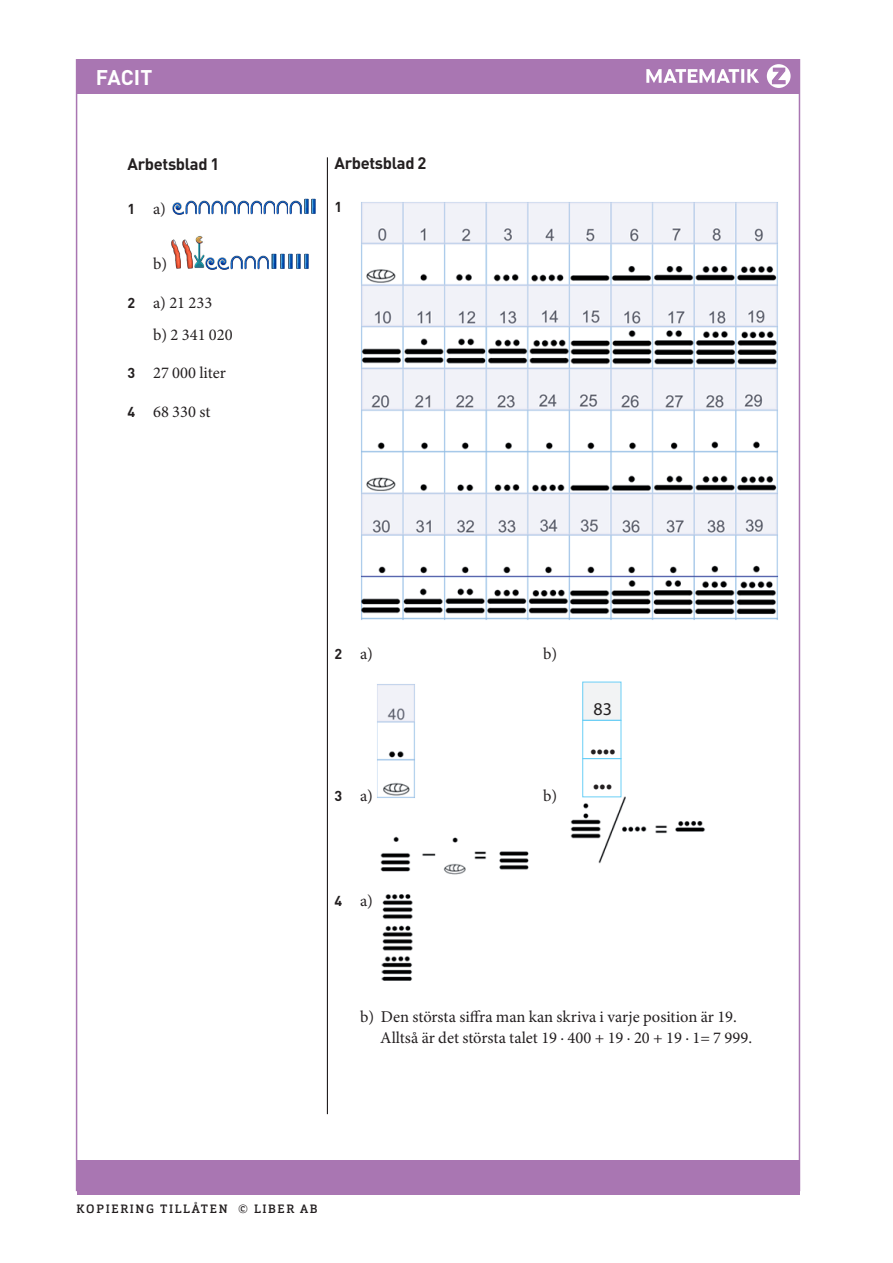
<style>
.page{position:relative;width:893px;height:1263px;background:#fff}
.page>*{position:absolute;margin:0;border:0;box-sizing:border-box;transform-origin:0 0}
.t1{font:39px/35px "Myriad Pro";color:#231f20}
.t2{font:700 21px "DIN Pro";letter-spacing:.005em;color:#fff}
.t3{font:700 21px "Arial";color:#a976b2}
.t4{font:18px "Myriad Pro";color:#231f20}
.t5{font:16.5px/32.1px "Minion Pro";color:#231f20}
.t6{font:700 16.5px "DIN Pro";letter-spacing:-.02em;color:#231f20}
.t7{font:700 14.25px "DIN Pro";color:#231f20}
.t8{font:500 12px "Orgon Slab";letter-spacing:.14em;color:#231f20}
.s1{font-family:"DIN Pro";font-weight:700;font-size:14.25px}
</style>
<div class="page">
<div style="left:77px;top:59px;width:722px;height:34px;background:#a976b2"></div>
<div style="left:77px;top:1160px;width:722px;height:34px;background:#a976b2"></div>
<div style="left:767px;top:64px;width:24px;height:24px;background:#fff;border-radius:50%"></div>
<svg style="left:646px;top:69px;width:113px;height:14px"></svg>
<svg style="left:772px;top:67px;width:14px;height:18px"></svg>
<svg style="left:172px;top:203px;width:12px;height:11px"></svg>
<img style="left:185px;top:199px;width:131px;height:15px">
<img style="left:171px;top:239px;width:22px;height:30px">
<img style="left:194px;top:236px;width:11px;height:32px">
<svg style="left:205px;top:258px;width:24px;height:11px"></svg>
<img style="left:230px;top:254px;width:79px;height:15px">
<img style="left:361px;top:202px;width:417px;height:418px">
<img style="left:570px;top:793px;width:135px;height:71px">
<img style="left:381px;top:894px;width:32px;height:87px">
<img style="left:377px;top:684px;width:38px;height:114px">
<img style="left:380px;top:836px;width:149px;height:39px">
<div style="left:583px;top:682px;width:38px;height:38px;background:#f2f3f4"></div>
<div style="left:582px;top:682px;width:39px;height:38px;border:1px solid #6bcff6"></div>
<div style="left:582px;top:720px;width:39px;height:39px;border:1px solid #6bcff6"></div>
<div style="left:582px;top:758px;width:39px;height:39px;border:1px solid #6bcff6"></div>
<hr style="left:327px;top:157px;width:1px;height:957px;background:#231f20">
<p class="t2" style="left:96px;top:63px;width:58px">FACIT</p>
<p class="t3" style="left:772px;top:61px;width:14px">Z</p>
<p class="t6" style="left:128px;top:153px;width:93px">Arbetsblad 1</p>
<p class="t5" style="left:128px;top:193px;width:40px"><span class="s1">1</span> a)</p>
<p class="t5" style="left:153px;top:248px;width:16px">b)</p>
<p class="t5" style="left:153px;top:286px;width:81px;text-indent:-26px"><span class="s1">2</span> a) 21 233<br>b) 2 341 020</p>
<p class="t5" style="left:128px;top:357px;width:100px"><span class="s1">3</span> 27 000 liter</p>
<p class="t5" style="left:128px;top:396px;width:84px"><span class="s1">4</span> 68 330 st</p>
<p class="t6" style="left:334px;top:152px;width:93px">Arbetsblad 2</p>
<p class="t7" style="left:334px;top:197px;width:9px">1</p>
<p class="t5" style="left:334px;top:638px;width:40px"><span class="s1">2</span> a)</p>
<p class="t5" style="left:543px;top:638px;width:16px">b)</p>
<p class="t5" style="left:334px;top:780px;width:40px"><span class="s1">3</span> a)</p>
<p class="t5" style="left:543px;top:780px;width:16px">b)</p>
<p class="t4" style="left:593px;top:698px;width:20px">83</p>
<h1 class="t1" style="left:589px;top:723px;width:29px">.... ...</h1>
<p class="t5" style="left:334px;top:885px;width:40px"><span class="s1">4</span> a)</p>
<p class="t5" style="left:380px;top:1006px;width:373px;line-height:21px;text-indent:-20px">b) Den största siffra man kan skriva i varje position är 19.<br>Alltså är det största talet 19 · 400 + 19 · 20 + 19 · 1= 7 999.</p>
<p class="t8" style="left:77px;top:1201px;width:243px">KOPIERING TILLÅTEN © LIBER AB</p>
</div>
